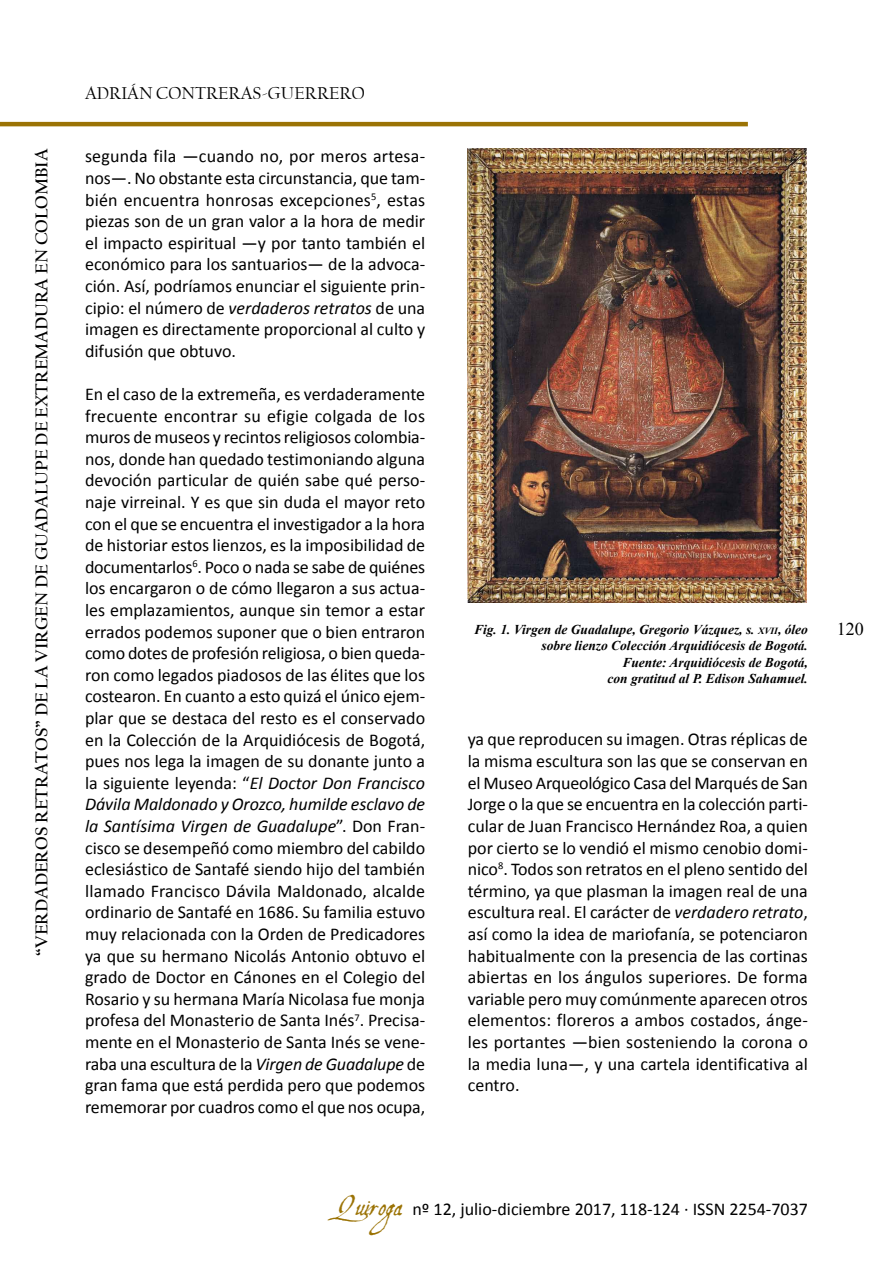
<style>
.page{position:relative;width:893px;height:1263px;background:#fff}
.page>*{position:absolute;margin:0;border:0;box-sizing:border-box;transform-origin:0 0}
.t1{font:18px/21.6px "Calibri";color:#000;text-align:justify}
.t2{font:700 18px "Californian FB";color:#000}
.t3{font:18px "Californian FB";color:#000}
.t4{font:18px "Times New Roman";color:#000}
.t5{font:italic 700 13.5px/16.2px "Times New Roman";color:#000;text-align:right}
.s1{font-style:italic}
.s2{font-size:9.45px}
.s3{font-family:"Aquiline";font-size:27px;color:#9b7305}
</style>
<div class="page">
<hr style="left:0;top:122px;width:748px;height:4px;background:#9b7305">
<img style="left:468px;top:149px;width:338px;height:453px">
<p class="t2" style="left:31px;top:955px;width:807px;rotate:-90deg">“verdaderos Retratos” De La Virgen De Guadalupe De Extremadura En Colombia</p>
<p class="t3" style="left:85px;top:83px;width:134px">ADRIÁN CONTRERA</p>
<p class="t3" style="left:253px;top:83px;width:55px">S-GUERRER</p>
<p class="t3" style="left:352px;top:83px;width:14px">O</p>
<p class="t1" style="left:85px;top:146px;width:342px">segunda fila —cuando no, por meros artesa&shy;nos—. No obstante esta circunstancia, que tam&shy;bién encuentra honrosas excepciones<sup>5</sup>, estas piezas son de un gran valor a la hora de medir el impacto espiritual —y por tanto también el económico para los santuarios— de la advoca&shy;ción. Así, podríamos enunciar el siguiente prin&shy;cipio: el número de <span class="s1">verdaderos retratos</span> de una imagen es directamente proporcional al culto y difusión que obtuvo.</p>
<p class="t1" style="left:85px;top:383px;width:342px">En el caso de la extremeña, es verdaderamente frecuente encontrar su efigie colgada de los muros de museos y recintos religiosos colombia&shy;nos, donde han quedado testimoniando alguna devoción particular de quién sabe qué perso&shy;naje virreinal. Y es que sin duda el mayor reto con el que se encuentra el investigador a la hora de historiar estos lienzos, es la imposibilidad de documentarlos<sup>6</sup>. Poco o nada se sabe de quiénes los encargaron o de cómo llegaron a sus actua&shy;les emplazamientos, aunque sin temor a estar errados podemos suponer que o bien entraron como dotes de profesión religiosa, o bien queda&shy;ron como legados piadosos de las élites que los costearon. En cuanto a esto quizá el único ejem&shy;plar que se destaca del resto es el conservado en la Colección de la Arquidiócesis de Bogotá, pues nos lega la imagen de su donante junto a la siguiente leyenda: “<span class="s1">El Doctor Don Francisco Dávila Maldonado y Orozco, humilde esclavo de la Santísima Virgen de Guadalupe</span>”. Don Fran&shy;cisco se desempeñó como miembro del cabildo eclesiástico de Santafé siendo hijo del también llamado Francisco Dávila Maldonado, alcalde ordinario de Santafé en 1686. Su familia estuvo muy relacionada con la Orden de Predicadores ya que su hermano Nicolás Antonio obtuvo el grado de Doctor en Cánones en el Colegio del Rosario y su hermana María N icolasa fue monja profesa del Monasterio de Santa I nés<sup>7</sup>. Precisa&shy;mente en el Monasterio de Santa Inés se vene&shy;raba una escultura de la <span class="s1">Virgen de Guadalupe</span> de gran fama que está perdida pero que podemos rememorar por cuadros como el que nos ocupa,</p>
<p class="t5" style="left:474px;top:621px;width:335px">Fig. 1. Virgen de Guadalupe, Gregorio Vázquez, s. <span class="s2">xvii</span>, óleo sobre lienzo Colección Arquidiócesis de Bogotá.<br>Fuente: Arquidiócesis de Bogotá,<br>con gratitud al P. Edison Sahamuel.</p>
<p class="t1" style="left:468px;top:729px;width:342px">ya que reproducen su imagen. Otras réplicas de la misma escultura son las que se conservan en el Museo Arqueológico Casa del Marqués de San Jorge o la que se encuentra en la colección parti&shy;cular de Juan Francisco Hernández Roa, a quien por cierto se lo vendió el mismo cenobio domi&shy;nico<sup>8</sup>. Todos son retratos en el pleno sentido del término, ya que plasman la imagen real de una escultura real. El carácter de <span class="s1">verdadero retrato</span>, así como la idea de mariofanía, se potenciaron habitualmente con la presencia de las cortinas abiertas en los ángulos superiores. De forma variable pero muy comúnmente aparecen otros elementos: floreros a ambos costados, ánge&shy;les portantes —bien sosteniendo la corona o la media luna—, y una cartela identificativa al centro.</p>
<p class="t4" style="left:837px;top:616px;width:28px">120</p>
<p class="t1" style="left:336px;top:1198px;width:365px"><span class="s3">Quiroga</span> nº 12, julio-diciembre 2017, 118-124 · ISSN</p>
<p class="t1" style="left:729px;top:1198px;width:80px">2254-7037</p>
</div>
